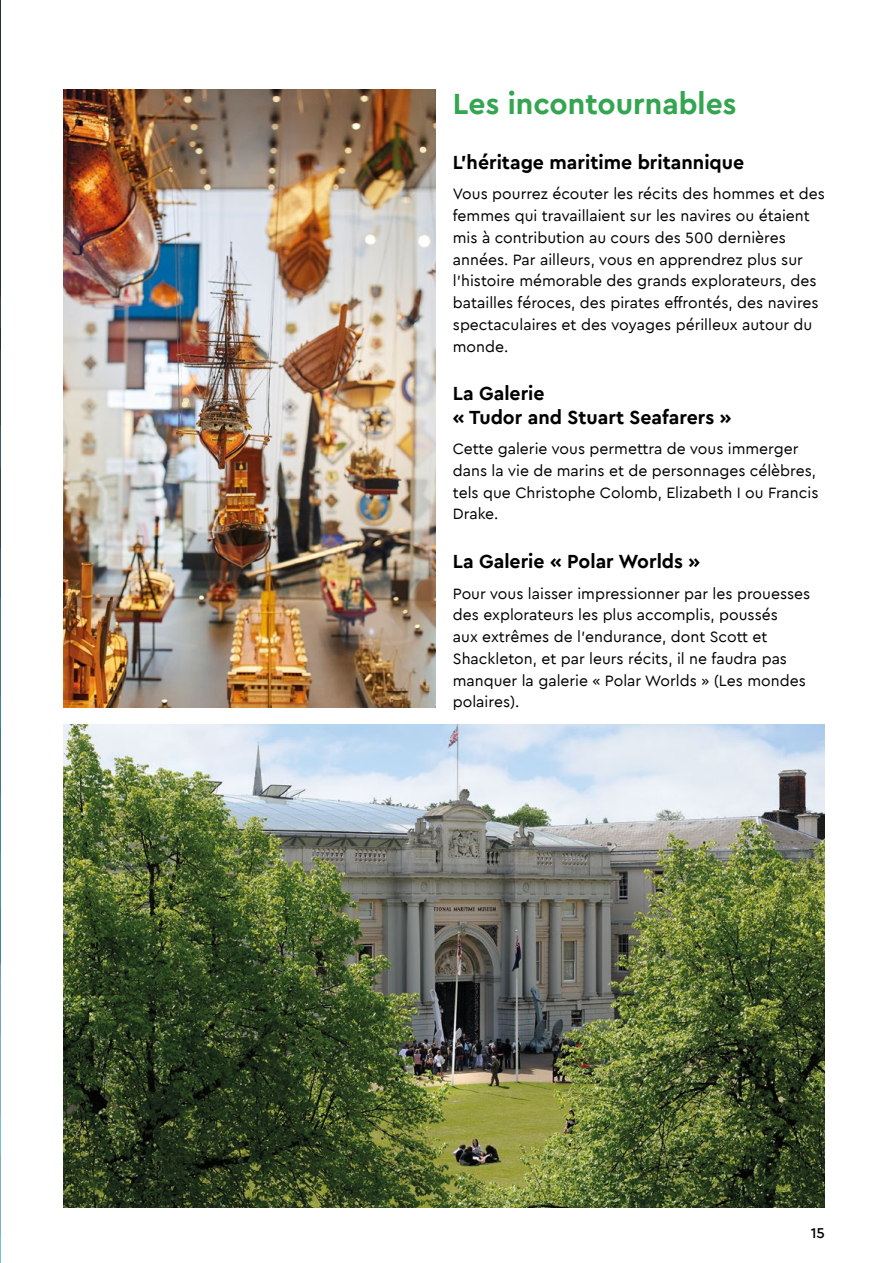
<style>
.page{position:relative;width:893px;height:1263px;background:#fff}
.page>*{position:absolute;margin:0;border:0;box-sizing:border-box;transform-origin:0 0}
.t1{font:700 30px "Cera PRO";color:#34a550}
.t2{font:700 19.5px/23.4px "Cera PRO";color:#000}
.t3{font:15.75px/21.8px "Cera PRO";color:#000}
.t4{font:500 15px "Cera PRO";color:#000}
</style>
<div class="page">
<img style="left:0;top:0;width:1px;height:1263px">
<img style="left:64px;top:89px;width:372px;height:618px">
<img style="left:64px;top:724px;width:761px;height:484px">
<h1 class="t1" style="left:453px;top:84px;width:285px">Les incontournables</h1>
<p class="t2" style="left:453px;top:150px;width:293px">L’héritage maritime britannique</p>
<p class="t3" style="left:453px;top:182px;width:374px">Vous pourrez écouter les récits des hommes et des femmes qui travaillaient sur les navires ou étaient mis à contribution au cours des 500 dernières années. Par ailleurs, vous en apprendrez plus sur l'histoire mémorable des grands explorateurs, des batailles féroces, des pirates effrontés, des navires spectaculaires et des voyages périlleux autour du monde.</p>
<p class="t2" style="left:453px;top:381px;width:280px">La Galerie<br>« Tudor and Stuart Seafarers »</p>
<p class="t3" style="left:453px;top:437px;width:367px">Cette galerie vous permettra de vous immerger dans la vie de marins et de personnages célèbres, tels que Christophe Colomb, Elizabeth I ou Francis Drake.</p>
<p class="t2" style="left:453px;top:549px;width:249px">La Galerie « Polar Worlds »</p>
<p class="t3" style="left:453px;top:582px;width:359px">Pour vous laisser impressionner par les prouesses des explorateurs les plus accomplis, poussés<br>aux extrêmes de l’endurance, dont Scott et Shackleton, et par leurs récits, il ne faudra pas manquer la galerie « Polar Worlds » (Les mondes polaires).</p>
<p class="t4" style="left:811px;top:1223px;width:16px">15</p>
</div>
